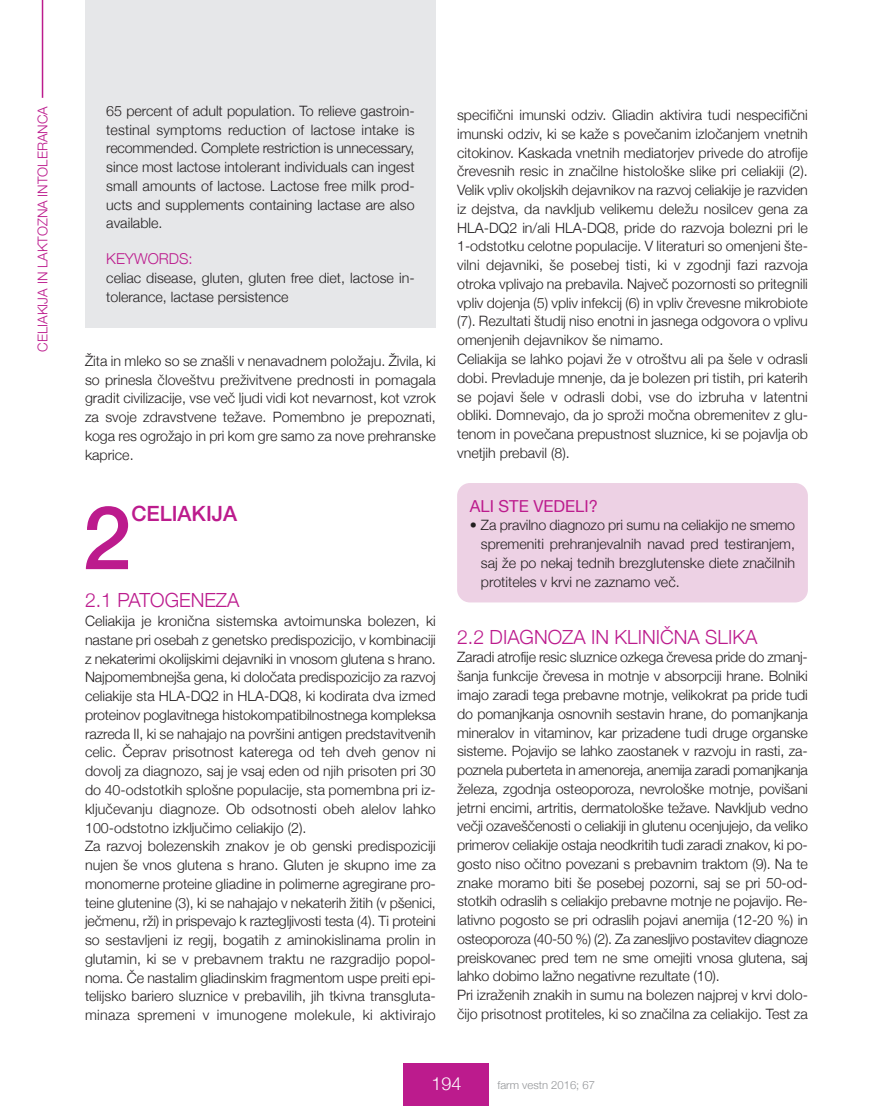
<style>
.page{position:relative;width:893px;height:1106px;background:#fff}
.page>*{position:absolute;margin:0;border:0;box-sizing:border-box;transform-origin:0 0}
.t1{font:500 88.2px "Helvetica Neue";color:#bc1b8d}
.t2{font:500 21px "Helvetica Neue";color:#bc1b8d}
.t3{font:300 19.5px "Helvetica Neue";color:#bc1b8d}
.t4{font:300 18px "Helvetica Neue";color:#fff}
.t5{font:16.5px "Helvetica Neue";color:#bc1b8d}
.t6{font:300 15px "Helvetica Neue";color:#bc1b8d}
.t7{font:300 14.25px/18.8px "Helvetica Neue";color:#231f20}
.t8{font:300 13.5px "Helvetica Neue";color:#bc1b8d}
.t9{font:300 11.25px "Helvetica Neue";color:#939598}
</style>
<div class="page">
<div style="left:404px;top:1063px;width:85px;height:43px;background:#bc1b8d"></div>
<hr style="left:42px;top:0;width:1px;height:98px;background:#bc1b8d">
<div style="left:457px;top:483px;width:351px;height:119px;background:#edd1e4;border-radius:13px"></div>
<div style="left:85px;top:0;width:351px;height:328px;background:#e6e7e9"></div>
<p class="t8" style="left:35px;top:351px;width:247px;rotate:-90deg">CELIAKIJA IN LAKTOZNA INTOLERANCA</p>
<p class="t7" style="left:106px;top:101px;width:310px;text-align:justify">65 percent of adult population. To relieve gastroin&shy;testinal symptoms reduction of lactose intake is recommended. Complete restriction is unnecessary, since most lactose intolerant individuals can ingest small amounts of lactose. Lactose free milk prod&shy;ucts and supplements containing lactase are also available.</p>
<p class="t6" style="left:106px;top:250px;width:88px">KEYWORDS:</p>
<p class="t7" style="left:106px;top:268px;width:310px">celiac disease, gluten, gluten free diet, lactose in&shy;tolerance, lactase persistence</p>
<p class="t7" style="left:85px;top:351px;width:352px;text-align:justify">Žita in mleko so se znašli v nenavadnem položaju. Živila, ki so prinesla človeštvu preživitvene prednosti in pomagala gradit civilizacije, vse več ljudi vidi kot nevarnost, kot vzrok za svoje zdravstvene težave. Pomembno je prepoznati, koga res ogrožajo in pri kom gre samo za nove prehranske kaprice.</p>
<h1 class="t1" style="left:82px;top:483px;width:51px">2</h1>
<h2 class="t2" style="left:131px;top:500px;width:107px">CELIAKIJA</h2>
<h3 class="t3" style="left:85px;top:588px;width:156px">2.1 PATOGENEZA</h3>
<p class="t7" style="left:85px;top:611px;width:352px">Celiakija je kronična sistemska avtoimunska bolezen, ki nastane pri osebah z genetsko predispozicijo, v kombinaciji z nekaterimi okolijskimi dejavniki in vnosom glutena s hrano.<br>Najpomembnejša gena, ki določata predispozicijo za razvoj celiakije sta HLA-DQ2 in HLA-DQ8, ki kodirata dva izmed proteinov poglavitnega histokompatibilnostnega kompleksa razreda II, ki se nahajajo na površini antigen predstavitvenih celic. Čeprav prisotnost katerega od teh dveh genov ni dovolj za diagnozo, saj je vsaj eden od njih prisoten pri 30 do 40-odstotkih splošne populacije, sta pomembna pri iz&shy;ključevanju diagnoze. Ob odsotnosti obeh alelov lahko 100-odstotno izključimo celiakijo (2).<br>Za razvoj bolezenskih znakov je ob genski predispoziciji nujen še vnos glutena s hrano. Gluten je skupno ime za monomerne proteine gliadine in polimerne agregirane pro&shy;teine glutenine (3), ki se nahajajo v nekaterih žitih (v pšenici, ječmenu, rži) in prispevajo k raztegljivosti testa (4). Ti proteini so sestavljeni iz regij, bogatih z aminokislinama prolin in glutamin, ki se v prebavnem traktu ne razgradijo popol&shy;noma. Če nastalim gliadinskim fragmentom uspe preiti epi&shy;telijsko bariero sluznice v prebavilih, jih tkivna transgluta&shy;minaza spremeni v imunogene molekule, ki aktivirajo</p>
<p class="t7" style="left:457px;top:105px;width:352px">specifični imunski odziv. Gliadin aktivira tudi nespecifični imunski odziv, ki se kaže s povečanim izločanjem vnetnih citokinov. Kaskada vnetnih mediatorjev privede do atrofije črevesnih resic in značilne histološke slike pri celiakiji (2).<br>Velik vpliv okoljskih dejavnikov na razvoj celiakije je razviden iz dejstva, da navkljub velikemu deležu nosilcev gena za HLA-DQ2 in/ali HLA-DQ8, pride do razvoja bolezni pri le 1-odstotku celotne populacije. V literaturi so omenjeni šte&shy;vilni dejavniki, še posebej tisti, ki v zgodnji fazi razvoja otroka vplivajo na prebavila. Največ pozornosti so pritegnili vpliv dojenja (5) vpliv infekcij (6) in vpliv črevesne mikrobiote (7). Rezultati študij niso enotni in jasnega odgovora o vplivu omenjenih dejavnikov še nimamo.<br>Celiakija se lahko pojavi že v otroštvu ali pa šele v odrasli dobi. Prevladuje mnenje, da je bolezen pri tistih, pri katerih se pojavi šele v odrasli dobi, vse do izbruha v latentni obliki. Domnevajo, da jo sproži močna obremenitev z glu&shy;tenom in povečana prepustnost sluznice, ki se pojavlja ob vnetjih prebavil (8).</p>
<p class="t5" style="left:470px;top:496px;width:130px">ALI stE VEDELI?</p>
<p class="t7" style="left:481px;top:515px;width:316px;text-align:justify;text-indent:-11px">• Za pravilno diagnozo pri sumu na celiakijo ne smemo spremeniti prehranjevalnih navad pred testiranjem, saj že po nekaj tednih brezglutenske diete značilnih protiteles v krvi ne zaznamo več.</p>
<h3 class="t3" style="left:457px;top:625px;width:302px">2.2 DIAGNOZA IN KLINIČNA SLIKA</h3>
<p class="t7" style="left:457px;top:647px;width:352px">Zaradi atrofije resic sluznice ozkega črevesa pride do zmanj&shy;šanja funkcije črevesa in motnje v absorpciji hrane. Bolniki imajo zaradi tega prebavne motnje, velikokrat pa pride tudi do pomanjkanja osnovnih sestavin hrane, do pomanjkanja mineralov in vitaminov, kar prizadene tudi druge organske sisteme. Pojavijo se lahko zaostanek v razvoju in rasti, za&shy;poznela puberteta in amenoreja, anemija zaradi pomanjkanja železa, zgodnja osteoporoza, nevrološke motnje, povišani jetrni encimi, artritis, dermatološke težave. Navkljub vedno večji ozaveščenosti o celiakiji in glutenu ocenjujejo, da veliko primerov celiakije ostaja neodkritih tudi zaradi znakov, ki po&shy;gosto niso očitno povezani s prebavnim traktom (9). Na te znake moramo biti še posebej pozorni, saj se pri 50-od&shy;stotkih odraslih s celiakijo prebavne motnje ne pojavijo. Re&shy;lativno pogosto se pri odraslih pojavi anemija (12-20 %) in osteoporoza (40-50 %) (2). Za zanesljivo postavitev diagnoze preiskovanec pred tem ne sme omejiti vnosa glutena, saj lahko dobimo lažno negativne rezultate (10).<br>Pri izraženih znakih in sumu na bolezen najprej v krvi dolo&shy;čijo prisotnost protiteles, ki so značilna za celiakijo. Test za</p>
<p class="t4" style="left:431px;top:1072px;width:32px">194</p>
<p class="t9" style="left:497px;top:1078px;width:99px">farm vestn 2016; 67</p>
</div>
